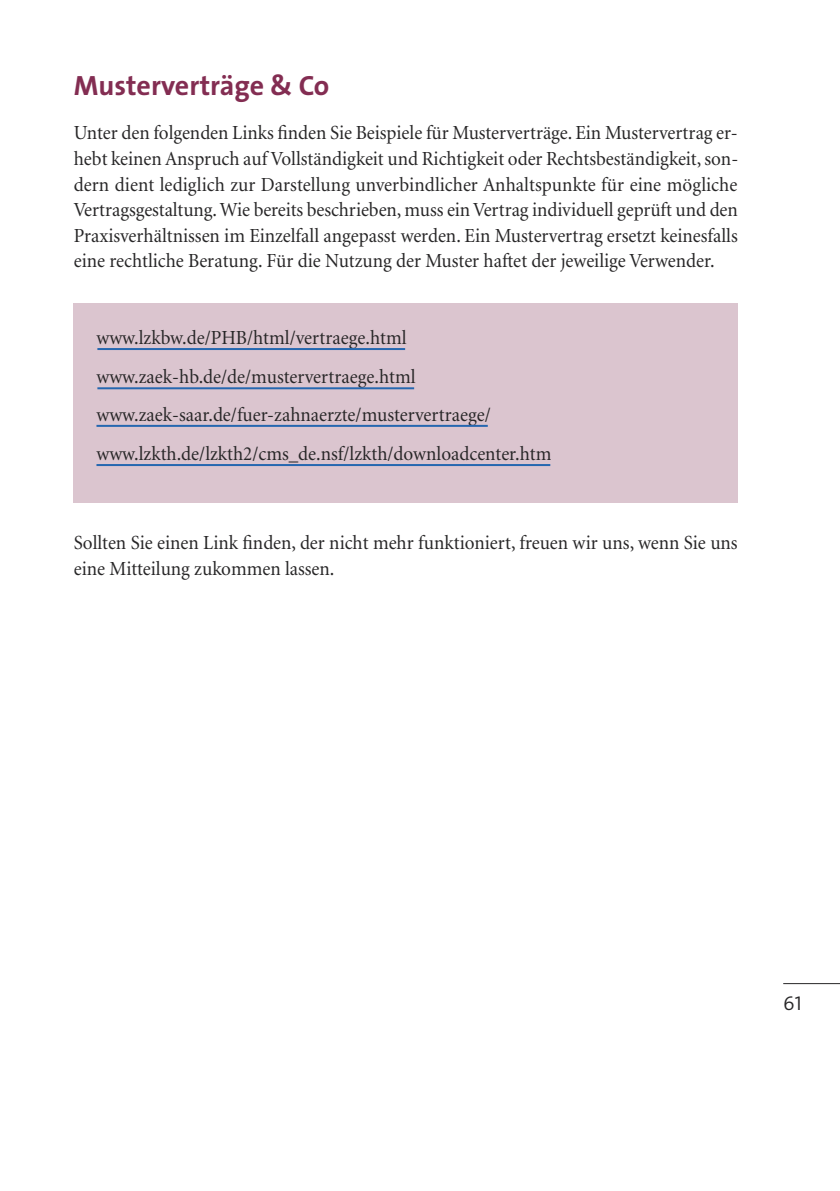
<style>
.page{position:relative;width:840px;height:1191px;background:#fff}
.page>*{position:absolute;margin:0;border:0;box-sizing:border-box;transform-origin:0 0}
.t1{font:700 28px "The Sans";color:#832d52}
.t2{font:20px/25.6px "Minion";color:#272627;scale:.95 1}
.t3{font:20px "The Sans Semi Light Caps";color:#272627}
</style>
<div class="page">
<hr style="left:782px;top:983px;width:57px;height:1px;background:#272627">
<div style="left:74px;top:303px;width:663px;height:200px;background:#dbc5cf"></div>
<hr style="left:97px;top:348px;width:308px;height:2px;background:#2567b0">
<hr style="left:97px;top:387px;width:317px;height:2px;background:#2567b0">
<hr style="left:96px;top:425px;width:391px;height:2px;background:#2567b0">
<hr style="left:96px;top:464px;width:454px;height:2px;background:#2567b0">
<h1 class="t1" style="left:74px;top:74px;width:257px">Musterverträge &amp; Co</h1>
<p class="t2" style="left:74px;top:122px;width:700px;text-align:justify">Unter den folgenden Links finden Sie Beispiele für Musterverträge. Ein Mustervertrag er&shy;hebt keinen Anspruch auf Vollständigkeit und Richtigkeit oder Rechtsbeständigkeit, son&shy;dern dient lediglich zur Darstellung unverbindlicher Anhaltspunkte für eine mögliche Vertragsgestaltung. Wie bereits beschrieben, muss ein Vertrag individuell geprüft und den Praxisverhältnissen im Einzelfall angepasst werden. Ein Mustervertrag ersetzt keinesfalls eine rechtliche Beratung. Für die Nutzung der Muster haftet der jeweilige Verwender.</p>
<p class="t2" style="left:96px;top:320px;width:480px;line-height:38.6px">www.lzkbw.de/PHB/html/vertraege.html www.zaek-hb.de/de/mustervertraege.html www.zaek-saar.de/fuer-zahnaerzte/mustervertraege/ www.lzkth.de/lzkth2/cms_de.nsf/lzkth/downloadcenter.htm</p>
<p class="t2" style="left:74px;top:531px;width:700px">Sollten Sie einen Link finden, der nicht mehr funktioniert, freuen wir uns, wenn Sie uns eine Mitteilung zukommen lassen.</p>
<p class="t3" style="left:782px;top:996px;width:20px">61</p>
</div>
